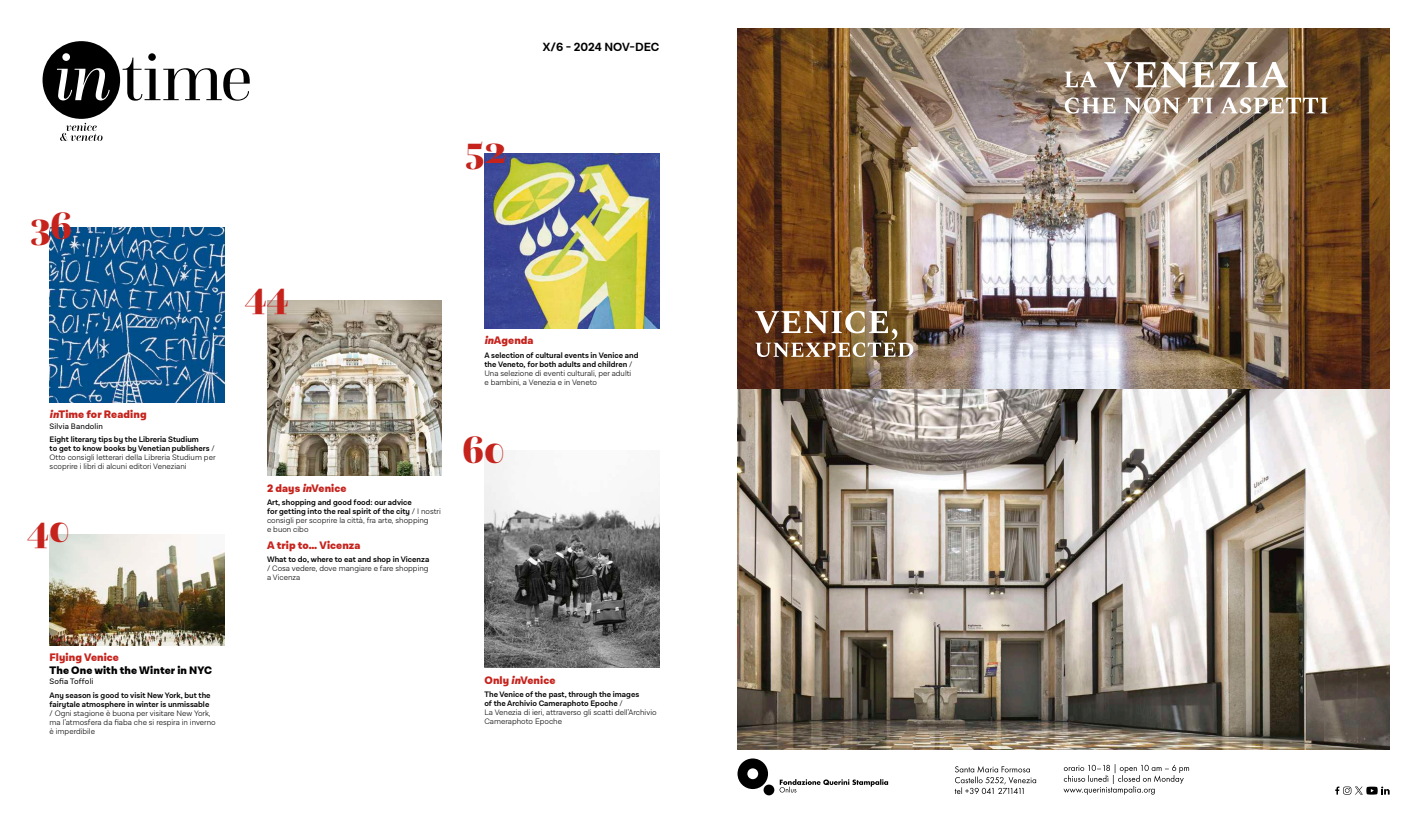
<style>
.page{position:relative;width:1418px;height:823px;background:#fff}
.page>*{position:absolute;margin:0;border:0;box-sizing:border-box;transform-origin:0 0}
.t1{font:900 40px "Questa Grande";letter-spacing:-.005em;color:#c6231d}
.t2{font:700 12px "Lota Grotesque Alt 3";color:#000}
.t3{font:900 11px "Lota Grotesque Alt 3";letter-spacing:.01em;color:#c6231d}
.t4{font:900 11px "Lota Grotesque Alt 3";letter-spacing:.005em;color:#000}
.t5{font:300 8px/9px "Lota Grotesque Alt 3";color:#000}
.t6{font:600 8px/9px "Lota Grotesque Alt 3";color:#000}
.t7{font:8px "Lota Grotesque Alt 3";letter-spacing:.015em;color:#000}
.s1{font-style:italic}
.s2{font-weight:600}
.s3{font-weight:300}
</style>
<div class="page">
<img style="left:737px;top:28px;width:652px;height:720px">
<svg style="left:1064px;top:97px;width:263px;height:16px"></svg>
<svg style="left:1064px;top:62px;width:224px;height:25px"></svg>
<img style="left:755px;top:310px;width:158px;height:47px">
<svg style="left:1063px;top:764px;width:126px;height:30px"></svg>
<svg style="left:954px;top:766px;width:82px;height:27px"></svg>
<svg style="left:737px;top:758px;width:151px;height:36px"></svg>
<svg style="left:1335px;top:786px;width:54px;height:8px"></svg>
<svg style="left:43px;top:41px;width:207px;height:100px"></svg>
<img style="left:50px;top:227px;width:174px;height:175px">
<img style="left:484px;top:153px;width:175px;height:175px">
<img style="left:267px;top:300px;width:175px;height:175px">
<img style="left:50px;top:534px;width:174px;height:111px">
<img style="left:484px;top:450px;width:175px;height:217px">
<h2 class="t2" style="left:543px;top:40px;width:118px">X/6 - 2024 NOV-DEC</h2>
<h1 class="t1" style="left:30px;top:200px;width:44px">36</h1>
<h3 class="t3" style="left:50px;top:408px;width:98px"><span class="s1">in</span>Time for Reading</h3>
<p class="t7" style="left:50px;top:421px;width:55px">Silvia Bandolin</p>
<p class="t5" style="left:50px;top:434px;width:167px"><span class="s2">Eight literary tips by the Libreria Studium<br>to get to know books by Venetian publishers</span> / Otto consigli letterari della Libreria Studium per scoprire i libri di alcuni editori Veneziani</p>
<h1 class="t1" style="left:28px;top:503px;width:43px">40</h1>
<h3 class="t3" style="left:50px;top:650px;width:71px">Flying Venice</h3>
<h3 class="t4" style="left:50px;top:663px;width:164px">The One with the Winter in NYC</h3>
<p class="t7" style="left:50px;top:676px;width:45px">Sofia Toffoli</p>
<p class="t6" style="left:50px;top:690px;width:163px">Any season is good to visit New York, but the fairytale atmosphere in winter is unmissable</p>
<p class="t5" style="left:50px;top:708px;width:168px">/ Ogni stagione è buona per visitare New York, ma l’atmosfera da fiaba che si respira in inverno è imperdibile</p>
<h1 class="t1" style="left:465px;top:124px;width:43px">52</h1>
<h1 class="t1" style="left:245px;top:269px;width:45px">44</h1>
<h3 class="t3" style="left:267px;top:481px;width:81px">2 days <span class="s1">in</span>Venice</h3>
<p class="t6" style="left:267px;top:498px;width:175px">Art, shopping and good food: our advice<br>for getting into the real spirit of the city <span class="s3">/ I nostri consigli per scoprire la città, fra arte, shopping<br>e buon cibo</span></p>
<h3 class="t3" style="left:267px;top:538px;width:95px">A trip to… Vicenza</h3>
<p class="t6" style="left:267px;top:555px;width:164px">What to do, where to eat and shop in Vicenza</p>
<p class="t5" style="left:267px;top:564px;width:163px">/ Cosa vedere, dove mangiare e fare shopping a Vicenza</p>
<h3 class="t3" style="left:484px;top:334px;width:51px"><span class="s1">in</span>Agenda</h3>
<p class="t6" style="left:484px;top:350px;width:155px">A selection of cultural events in Venice and the Veneto, for both adults and children <span class="s3">/ Una selezione di eventi culturali, per adulti<br>e bambini, a Venezia e in Veneto</span></p>
<h1 class="t1" style="left:462px;top:424px;width:44px">60</h1>
<h3 class="t3" style="left:484px;top:673px;width:72px">Only <span class="s1">in</span>Venice</h3>
<p class="t5" style="left:484px;top:689px;width:174px"><span class="s2">The Venice of the past, through the images<br>of the Archivio Cameraphoto Epoche</span> /<br>La Venezia di ieri, attraverso gli scatti dell’Archivio Cameraphoto Epoche</p>
</div>
